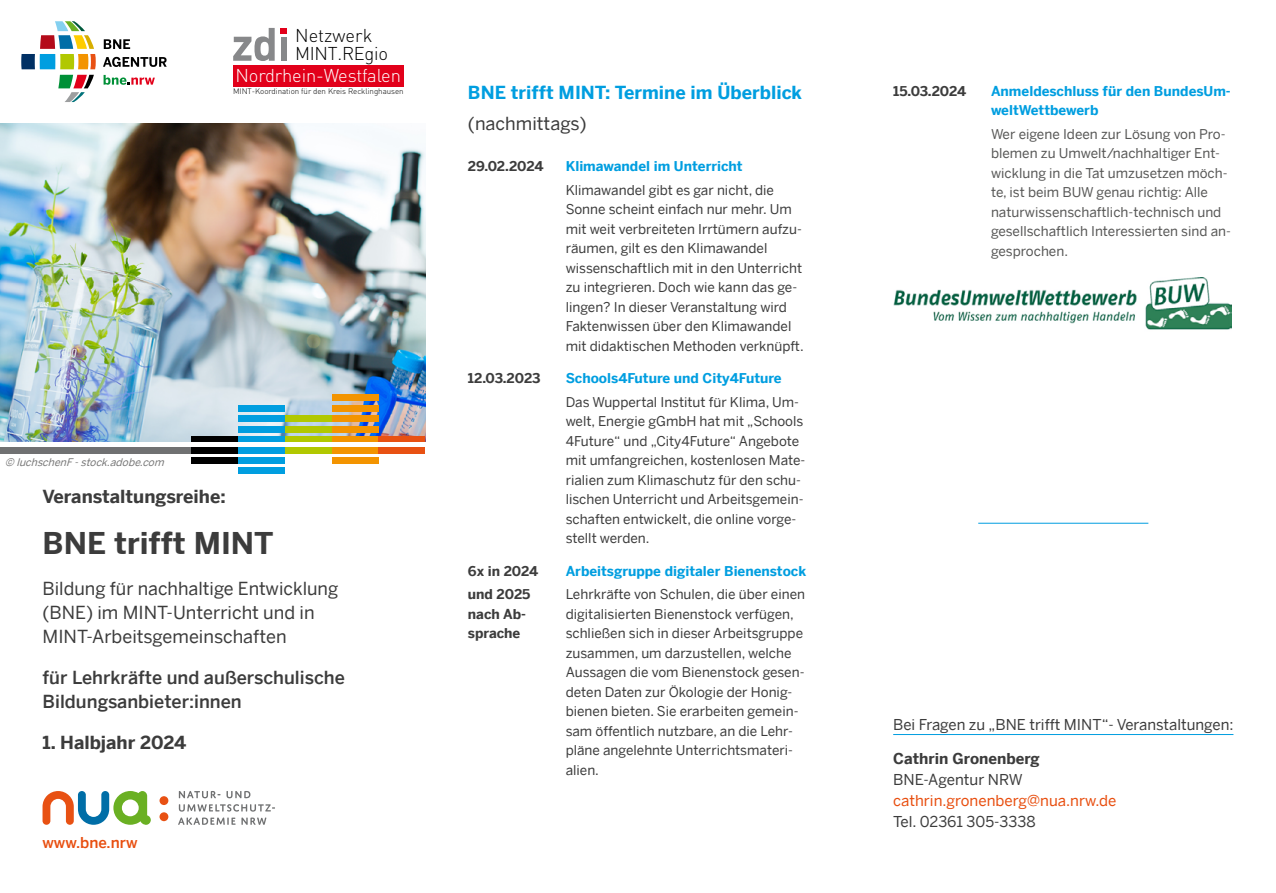
<style>
.page{position:relative;width:1276px;height:893px;background:#fff}
.page>*{position:absolute;margin:0;border:0;box-sizing:border-box;transform-origin:0 0}
.t1{font:700 30px "Benton Sans";color:#3c3c3c}
.t2{font:300 18.3px "DINOT";letter-spacing:-.01em;color:#fff}
.t3{font:300 18.3px/18.3px "DINOT";letter-spacing:-.005em;color:#000}
.t4{font:18px/24px "Benton Sans";color:#3c3c3c}
.t5{font:500 18px/24px "Benton Sans";color:#3c3c3c}
.t6{font:700 18px "Benton Sans";color:#3c3c3c}
.t7{font:700 18px "Benton Sans";color:#009ee0}
.t8{font:15px "Benton Sans";color:#3c3c3c}
.t9{font:15px "Benton Sans";color:#e84e0f}
.t10{font:700 15px "Benton Sans";color:#3c3c3c}
.t11{font:500 15px "Benton Sans";color:#e84e0f}
.t12{font:13.5px/19.5px "Benton Sans";color:#3c3c3c}
.t13{font:13.5px/19.5px "Benton Sans";color:#575756}
.t14{font:700 13.5px/19.5px "Benton Sans";color:#009ee0}
.t15{font:700 13.5px "Benton Sans";letter-spacing:-.01em;color:#3c3c3c}
.t16{font:italic 10.5px "Benton Sans";color:#777}
.t17{font:300 7.95px "DINOT";letter-spacing:-.005em;color:#000}
</style>
<div class="page">
<img style="left:0;top:123px;width:425px;height:319px">
<div style="left:285px;top:447px;width:47px;height:6px;background:#b1c800"></div>
<div style="left:332px;top:447px;width:46px;height:6px;background:#f39400"></div>
<div style="left:378px;top:447px;width:47px;height:6px;background:#e85113"></div>
<div style="left:0;top:447px;width:191px;height:6px;background:#707172"></div>
<div style="left:238px;top:447px;width:47px;height:6px;background:#009ee0"></div>
<div style="left:285px;top:436px;width:47px;height:7px;background:#b1c800"></div>
<div style="left:332px;top:436px;width:46px;height:7px;background:#f39400"></div>
<div style="left:378px;top:436px;width:47px;height:7px;background:#e85113"></div>
<div style="left:238px;top:457px;width:47px;height:7px;background:#009ee0"></div>
<div style="left:191px;top:447px;width:47px;height:6px;background:#000"></div>
<div style="left:238px;top:468px;width:47px;height:6px;background:#009ee0"></div>
<div style="left:191px;top:457px;width:47px;height:7px;background:#000"></div>
<div style="left:191px;top:436px;width:47px;height:7px;background:#000"></div>
<div style="left:238px;top:436px;width:47px;height:7px;background:#009ee0"></div>
<div style="left:238px;top:426px;width:47px;height:6px;background:#009ee0"></div>
<div style="left:238px;top:415px;width:47px;height:7px;background:#009ee0"></div>
<div style="left:238px;top:405px;width:47px;height:6px;background:#009ee0"></div>
<div style="left:285px;top:426px;width:47px;height:6px;background:#b1c800"></div>
<div style="left:285px;top:415px;width:47px;height:7px;background:#b1c800"></div>
<div style="left:332px;top:426px;width:46px;height:6px;background:#f39400"></div>
<div style="left:332px;top:415px;width:46px;height:7px;background:#f39400"></div>
<div style="left:332px;top:405px;width:46px;height:6px;background:#f39400"></div>
<div style="left:332px;top:395px;width:46px;height:6px;background:#f39400"></div>
<div style="left:332px;top:457px;width:46px;height:7px;background:#f39400"></div>
<svg style="left:179px;top:791px;width:41px;height:7px"></svg>
<svg style="left:226px;top:791px;width:24px;height:7px"></svg>
<svg style="left:178px;top:804px;width:97px;height:21px"></svg>
<div style="left:159px;top:812px;width:9px;height:9px;background:#e85113;border-radius:50%"></div>
<div style="left:159px;top:796px;width:9px;height:9px;background:#e85113;border-radius:50%"></div>
<svg style="left:43px;top:791px;width:108px;height:34px"></svg>
<svg style="left:58px;top:75px;width:36px;height:27px"></svg>
<svg style="left:21px;top:21px;width:75px;height:48px"></svg>
<svg style="left:104px;top:39px;width:26px;height:10px"></svg>
<svg style="left:103px;top:57px;width:64px;height:10px"></svg>
<svg style="left:104px;top:75px;width:51px;height:10px"></svg>
<div style="left:233px;top:66px;width:171px;height:21px;background:#e2001a"></div>
<svg style="left:233px;top:28px;width:42px;height:33px"></svg>
<svg style="left:281px;top:28px;width:6px;height:5px"></svg>
<div style="left:281px;top:37px;width:6px;height:24px;background:#87888a"></div>
<hr style="left:893px;top:734px;width:340px;height:1px;background:#009ee0">
<hr style="left:978px;top:523px;width:170px;height:1px;background:#009ee0">
<img style="left:893px;top:278px;width:338px;height:52px">
<h2 class="t3" style="left:295px;top:26px;width:95px">Netzwerk<br>MINT.REgio</h2>
<p class="t17" style="left:233px;top:86px;width:172px">MINT-Koordination für den Kreis Recklinghausen</p>
<h2 class="t2" style="left:235px;top:65px;width:167px">Nordrhein-Westfalen</h2>
<p class="t16" style="left:5px;top:456px;width:164px">© luchschenF-stock.adobe.com</p>
<h3 class="t6" style="left:43px;top:486px;width:185px">Veranstaltungsreihe:</h3>
<h1 class="t1" style="left:43px;top:525px;width:233px">BNE trifft MINT</h1>
<h3 class="t4" style="left:43px;top:576px;width:297px">Bildung für nachhaltige Entwicklung (BNE) im MINT-Unterricht und in<br>MINT-Arbeitsgemeinschaften</h3>
<h3 class="t5" style="left:43px;top:665px;width:304px">für Lehrkräfte und außerschulische<br>Bildungsanbieter:innen</h3>
<h3 class="t6" style="left:43px;top:731px;width:145px">1. Halbjahr 2024</h3>
<p class="t11" style="left:43px;top:834px;width:97px">www.bne.nrw</p>
<h3 class="t7" style="left:468px;top:82px;width:336px">BNE trifft MINT: Termine im Überblick</h3>
<h3 class="t4" style="left:468px;top:112px;width:120px">(nachmittags)</h3>
<p class="t15" style="left:468px;top:158px;width:77px">29.02.2024</p>
<p class="t14" style="left:566px;top:156px;width:178px">Klimawandel im Unterricht</p>
<p class="t12" style="left:566px;top:180px;width:240px">Klimawandel gibt es gar nicht, die Sonne scheint einfach nur mehr. Um mit weit verbreiteten Irrtümern aufzu&shy;räumen, gilt es den Klimawandel wissenschaftlich mit in den Unterricht zu integrieren. Doch wie kann das ge&shy;lingen? In dieser Veranstaltung wird Faktenwissen über den Klimawandel mit didaktischen Methoden verknüpft.</p>
<p class="t15" style="left:468px;top:370px;width:74px">12.03.2023</p>
<p class="t14" style="left:566px;top:368px;width:217px">Schools4Future und City4Future</p>
<p class="t12" style="left:566px;top:392px;width:241px">Das Wuppertal Institut für Klima, Um&shy;welt, Energie gGmbH hat mit „Schools 4Future“ und „City4Future“ Angebote mit umfangreichen, kostenlosen Mate&shy;rialien zum Klimaschutz für den schu&shy;lischen Unterricht und Arbeitsgemein&shy;schaften entwickelt, die online vorge&shy;stellt werden.</p>
<p class="t15" style="left:468px;top:563px;width:72px">6x in 2024</p>
<p class="t14" style="left:566px;top:561px;width:242px">Arbeitsgruppe digitaler Bienenstock</p>
<p class="t15" style="left:468px;top:586px;width:64px">und 2025</p>
<p class="t12" style="left:566px;top:585px;width:241px">Lehrkräfte von Schulen, die über einen</p>
<p class="t15" style="left:468px;top:606px;width:60px">nach Ab-</p>
<p class="t12" style="left:566px;top:604px;width:229px">digitalisierten Bienenstock verfügen,</p>
<p class="t15" style="left:468px;top:625px;width:54px">sprache</p>
<p class="t12" style="left:566px;top:624px;width:240px">schließen sich in dieser Arbeitsgruppe zusammen, um darzustellen, welche Aussagen die vom Bienenstock gesen&shy;deten Daten zur Ökologie der Honig&shy;bienen bieten. Sie erarbeiten gemein&shy;sam öffentlich nutzbare, an die Lehr&shy;pläne angelehnte Unterrichtsmateri&shy;alien.</p>
<p class="t15" style="left:893px;top:83px;width:75px">15.03.2024</p>
<p class="t14" style="left:991px;top:81px;width:241px">Anmeldeschluss für den BundesUm&shy;weltWettbewerb</p>
<p class="t13" style="left:991px;top:124px;width:241px">Wer eigene Ideen zur Lösung von Pro&shy;blemen zu Umwelt/nachhaltiger Ent&shy;wicklung in die Tat umzusetzen möch&shy;te, ist beim BUW genau richtig: Alle naturwissenschaftlich-technisch und gesellschaftlich Interessierten sind an&shy;gesprochen.</p>
<p class="t8" style="left:893px;top:716px;width:342px">Bei Fragen zu „BNE trifft MINT“- Veranstaltungen:</p>
<p class="t10" style="left:893px;top:749px;width:148px">Cathrin Gronenberg</p>
<p class="t8" style="left:893px;top:770px;width:131px">BNE-Agentur NRW</p>
<p class="t9" style="left:893px;top:791px;width:225px">cathrin.gronenberg@nua.nrw.de</p>
<p class="t8" style="left:893px;top:812px;width:144px">Tel. 02361 305-3338</p>
</div>
